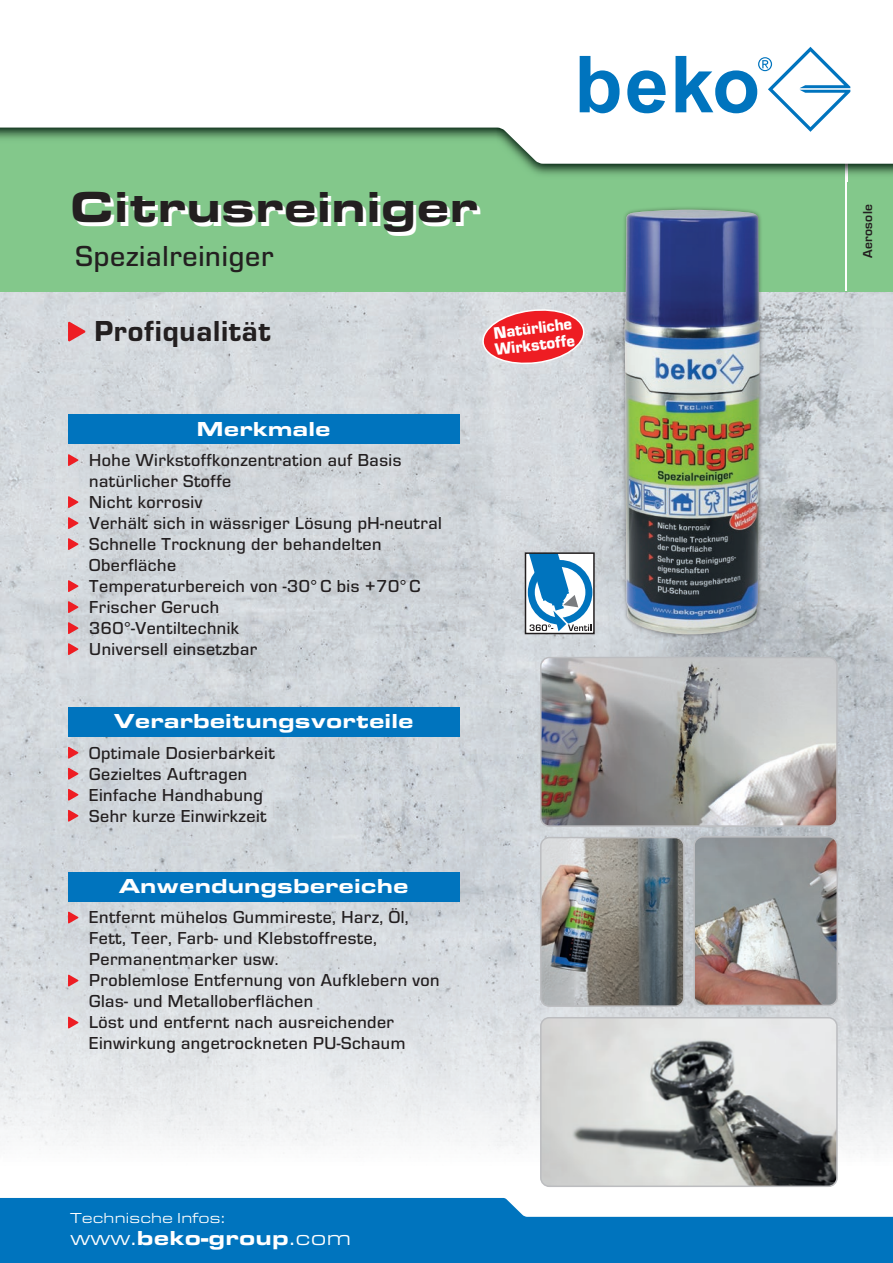
<style>
.page{position:relative;width:893px;height:1263px;background:#fff}
.page>*{position:absolute;margin:0;border:0;box-sizing:border-box;transform-origin:0 0}
.t1{font:900 expanded 45px "Eurostile TOT";color:#231f20}
.t2{font:500 30px "Eurostile TOT";letter-spacing:.025em;color:#231f20}
.t3{font:30px "Eurostile TOT Hea";letter-spacing:.025em;color:#231f20}
.t4{font:900 expanded 21px "Eurostile TOT";color:#fff}
.t5{font:500 18px/21px "Eurostile TOT";letter-spacing:.025em;color:#231f20}
.t6{font:900 17.25px/16.5px "Eurostile TOT";color:#fff;scale:.95 1}
.t7{font:expanded 15px "Eurostile TOT";letter-spacing:.01em;color:#fff}
.t8{font:700 13.5px "Eurostile TOT";letter-spacing:.025em;color:#231f20}
.s1{font-weight:400}
</style>
<div class="page">
<img style="left:0;top:291px;width:893px;height:863px">
<div style="left:0;top:0;width:893px;height:291px;background:#83c88b"></div>
<hr style="left:845px;top:147px;width:2px;height:144px;background:#fff">
<img style="left:524px;top:164px;width:369px;height:17px">
<img style="left:845px;top:164px;width:2px;height:17px">
<svg style="left:0;top:0;width:893px;height:164px;background:#e9f3eb"></svg>
<svg style="left:580px;top:56px;width:40px;height:57px;background:#72b2db"></svg>
<svg style="left:627px;top:70px;width:39px;height:43px;background:#63aad7"></svg>
<svg style="left:675px;top:47px;width:175px;height:85px;background:#c6dff0"></svg>
<svg style="left:0;top:1198px;width:893px;height:65px;background:#1f85c5"></svg>
<div style="left:68px;top:872px;width:391px;height:29px;background:#0074be"></div>
<svg style="left:68px;top:912px;width:10px;height:11px"></svg>
<svg style="left:68px;top:975px;width:10px;height:11px"></svg>
<svg style="left:68px;top:1017px;width:10px;height:11px"></svg>
<div style="left:68px;top:414px;width:391px;height:30px;background:#0074be"></div>
<svg style="left:68px;top:454px;width:10px;height:12px"></svg>
<svg style="left:68px;top:496px;width:10px;height:12px"></svg>
<svg style="left:68px;top:517px;width:10px;height:12px"></svg>
<svg style="left:68px;top:538px;width:10px;height:12px"></svg>
<svg style="left:68px;top:580px;width:10px;height:12px"></svg>
<svg style="left:68px;top:601px;width:10px;height:12px"></svg>
<svg style="left:68px;top:622px;width:10px;height:12px"></svg>
<svg style="left:68px;top:643px;width:10px;height:12px"></svg>
<div style="left:68px;top:707px;width:391px;height:30px;background:#0074be"></div>
<svg style="left:68px;top:747px;width:10px;height:12px"></svg>
<svg style="left:68px;top:768px;width:10px;height:12px"></svg>
<svg style="left:68px;top:789px;width:10px;height:12px"></svg>
<svg style="left:68px;top:810px;width:10px;height:12px"></svg>
<svg style="left:68px;top:322px;width:17px;height:19px"></svg>
<img style="left:541px;top:657px;width:296px;height:169px">
<div style="left:540px;top:657px;width:298px;height:170px;border:2px solid #bcbdc0;border-radius:9px"></div>
<img style="left:541px;top:1018px;width:296px;height:166px">
<div style="left:540px;top:1017px;width:298px;height:170px;border:2px solid #bcbdc0;border-radius:9px"></div>
<svg style="left:481px;top:307px;width:104px;height:59px;background:#e86267"></svg>
<img style="left:694px;top:837px;width:143px;height:168px">
<div style="left:693px;top:836px;width:145px;height:170px;border:2px solid #bcbdc0;border-radius:9px"></div>
<img style="left:541px;top:837px;width:143px;height:169px">
<div style="left:540px;top:837px;width:145px;height:170px;border:2px solid #bcbdc0;border-radius:9px"></div>
<div style="left:620px;top:205px;width:145px;height:434px;background:#231f20;opacity:.5"></div>
<img style="left:625px;top:210px;width:135px;height:425px">
<svg style="left:528px;top:555px;width:64px;height:76px"></svg>
<div style="left:525px;top:552px;width:70px;height:82px;border:2px solid #231f20"></div>
<h1 class="t1" style="left:70px;top:181px;width:410px">Citrusreiniger</h1>
<h2 class="t2" style="left:76px;top:240px;width:199px">Spezialreiniger</h2>
<h2 class="t3" style="left:94px;top:315px;width:178px">Profiqualität</h2>
<p class="t6" style="left:492px;top:325px;width:86px;rotate:-7deg">Natürliche<br>Wirkstoffe</p>
<p class="t4" style="left:197px;top:416px;width:136px">Merkmale</p>
<p class="t5" style="left:89px;top:450px;width:354px">Hohe Wirkstoffkonzentration auf Basis natürlicher Stoffe<br>Nicht korrosiv<br>Verhält sich in wässriger Lösung pH-neutral<br>Schnelle Trocknung der behandelten<br>Oberfläche<br>Temperaturbereich von -30° C bis +70° C<br>Frischer Geruch<br>360°-Ventiltechnik<br>Universell einsetzbar</p>
<p class="t4" style="left:114px;top:709px;width:301px">Verarbeitungsvorteile</p>
<p class="t5" style="left:89px;top:742px;width:187px">Optimale Dosierbarkeit<br>Gezieltes Auftragen<br>Einfache Handhabung<br>Sehr kurze Einwirkzeit</p>
<p class="t4" style="left:119px;top:874px;width:291px">Anwendungsbereiche</p>
<p class="t5" style="left:89px;top:907px;width:352px">Entfernt mühelos Gummireste, Harz, Öl, Fett, Teer, Farb- und Klebstoffreste, Permanentmarker usw.<br>Problemlose Entfernung von Aufklebern von Glas- und Metalloberflächen<br>Löst und entfernt nach ausreichender Einwirkung angetrockneten PU-Schaum</p>
<p class="t7" style="left:70px;top:1210px;width:156px">Technische Infos:</p>
<p class="t4" style="left:70px;top:1226px;width:282px"><span class="s1">www.</span>beko-group<span class="s1">.com</span></p>
<p class="t8" style="left:860px;top:258px;width:55px;rotate:-90deg">Aerosole</p>
</div>
